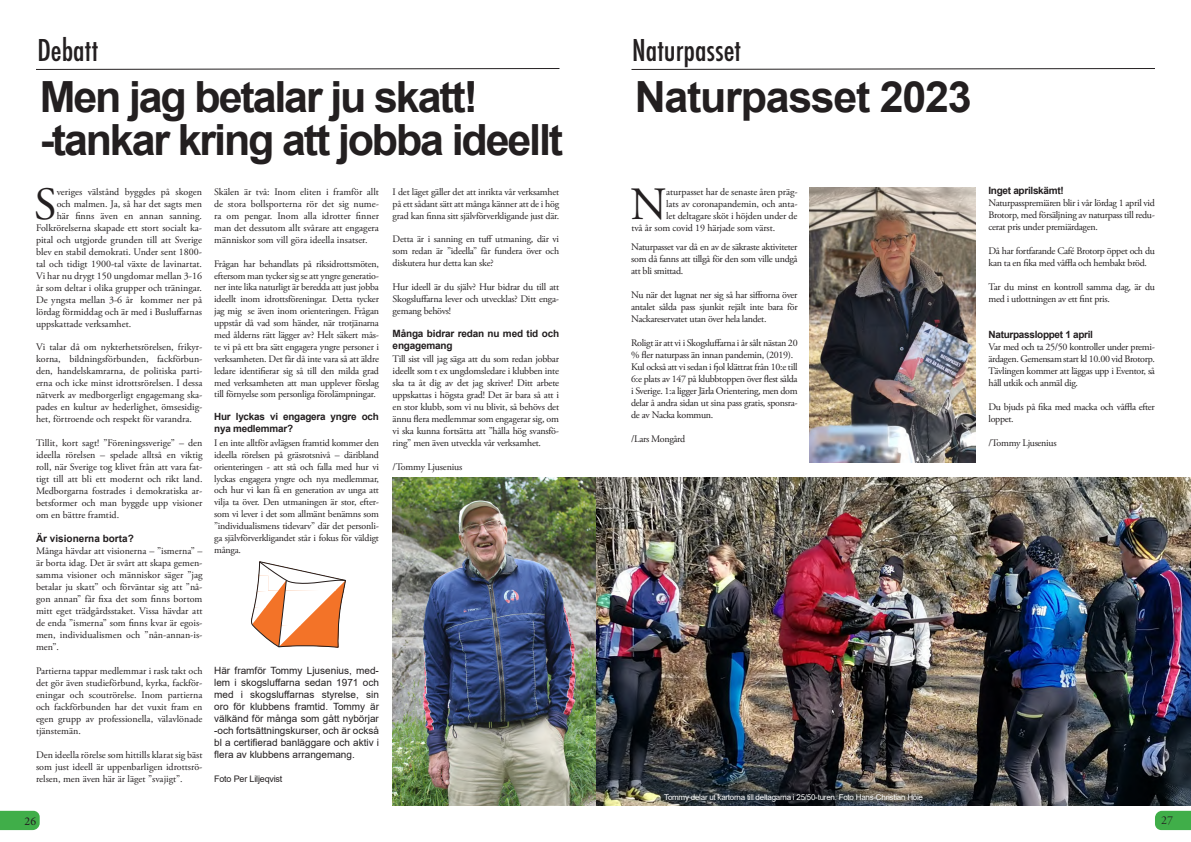
<style>
.page{position:relative;width:1191px;height:842px;background:#fff}
.page>*{position:absolute;margin:0;border:0;box-sizing:border-box;transform-origin:0 0}
.Bröd_med_Anfang{font:46.2px "Adobe Garamond Pro";color:#231f20}
.Rubrik_1{font:700 43px "Arial";letter-spacing:-.05em;color:#231f20}
.Rubrik_1-2{font:700 43px "Arial";letter-spacing:-.03em;color:#231f20}
.Överskrift{font:500 33px "Futura PT Cond";color:#231f20}
.t1{font:12px "Minion Pro";color:#231f20}
.t2{font:12px "Adobe Garamond Pro";color:#231f20}
.Bröd_med_Anfang-2{font:10px/12px "Adobe Garamond Pro";letter-spacing:-.01em;color:#231f20;text-align:justify}
.Bröd_med_Anfang-3{font:10px/12px "Adobe Garamond Pro";letter-spacing:-.03em;color:#231f20}
.t3{font:10px/12px "Arial";color:#231f20;text-align:justify}
.t4{font:700 10px/12px "Arial";letter-spacing:-.02em;color:#231f20}
.t5{font:700 10px "Arial";color:#231f20}
.t6{font:9.9px/11.9px "Adobe Garamond Pro";letter-spacing:-.02em;color:#231f20;text-align:justify}
.t7{font:700 9.9px/11.9px "Arial";letter-spacing:-.02em;color:#231f20}
.t8{font:9px "Arial";letter-spacing:-.02em;color:#231f20}
.Bildtext{font:8px "Arial";letter-spacing:-.03em;color:#fff}
</style>
<div class="page">
<svg style="left:0;top:811px;width:40px;height:19px"></svg>
<svg style="left:1155px;top:811px;width:36px;height:19px"></svg>
<img style="left:559px;top:477px;width:632px;height:329px">
<img style="left:809px;top:187px;width:166px;height:276px">
<svg style="left:36px;top:68px;width:524px;height:2px"></svg>
<img style="left:393px;top:477px;width:166px;height:329px">
<svg style="left:631px;top:68px;width:524px;height:2px"></svg>
<svg style="left:251px;top:561px;width:94px;height:87px"></svg>
<p class="Överskrift" style="left:37px;top:31px;width:62px">Debatt</p>
<p class="Rubrik_1" style="left:40px;top:67px;width:440px">Men jag betalar ju skatt!</p>
<p class="Rubrik_1" style="left:40px;top:110px;width:525px">-tankar kring att jobba ideellt</p>
<p class="Bröd_med_Anfang" style="left:34px;top:177px;width:24px">S</p>
<p class="Bröd_med_Anfang-2" style="left:57px;top:186px;width:147px">veriges välstånd byggdes på skogen</p>
<p class="Bröd_med_Anfang-2" style="left:57px;top:198px;width:147px">och malmen. Ja, så har det sagts men</p>
<p class="Bröd_med_Anfang-2" style="left:57px;top:210px;width:147px">här finns även en annan sanning.</p>
<p class="Bröd_med_Anfang-2" style="left:36px;top:222px;width:167px">Folkrörelserna skapade ett stort socialt ka-</p>
<p class="Bröd_med_Anfang-2" style="left:36px;top:234px;width:167px">pital och utgjorde grunden till att Sverige</p>
<p class="Bröd_med_Anfang-2" style="left:36px;top:246px;width:167px">blev en stabil demokrati. Under sent 1800-</p>
<p class="Bröd_med_Anfang-2" style="left:36px;top:258px;width:168px">tal och tidigt 1900-tal växte de lavinartat.</p>
<p class="Bröd_med_Anfang-2" style="left:36px;top:270px;width:168px">Vi har nu drygt 150 ungdomar mellan 3-16</p>
<p class="Bröd_med_Anfang-2" style="left:36px;top:282px;width:168px">år som deltar i olika grupper och träningar.</p>
<p class="Bröd_med_Anfang-2" style="left:36px;top:294px;width:167px">De yngsta mellan 3-6 år kommer ner på</p>
<p class="Bröd_med_Anfang-2" style="left:36px;top:306px;width:167px">lördag förmiddag och är med i Busluffarnas</p>
<p class="Bröd_med_Anfang-2" style="left:36px;top:318px;width:97px">uppskattade verksamhet.</p>
<p class="Bröd_med_Anfang-2" style="left:36px;top:341px;width:168px">Vi talar då om nykterhetsrörelsen, frikyr&shy;korna, bildningsförbunden, fackförbun&shy;den, handelskamrarna, de politiska parti&shy;erna och icke minst idrottsrörelsen. I dessa nätverk av medborgerligt engagemang ska&shy;pades en kultur av hederlighet, ömsesidig&shy;het, förtroende och respekt för varandra.</p>
<p class="Bröd_med_Anfang-2" style="left:36px;top:437px;width:168px">Tillit, kort sagt! ”Föreningssverige” – den ideella rörelsen – spelade alltså en viktig roll, när Sverige tog klivet från att vara fat&shy;tigt till att bli ett modernt och rikt land.<br>Medborgarna fostrades i demokratiska ar&shy;betsformer och man byggde upp visioner om en bättre framtid.</p>
<p class="t5" style="left:36px;top:531px;width:99px">Är visionerna borta?</p>
<p class="Bröd_med_Anfang-2" style="left:36px;top:545px;width:168px">Många hävdar att visionerna – ”ismerna” – är borta idag. Det är svårt att skapa gemen&shy;samma visioner och människor säger ”jag betalar ju skatt” och förväntar sig att ”nå&shy;gon annan” får fixa det som finns bortom mitt eget trädgårdsstaket. Vissa hävdar att de enda ”ismerna” som finns kvar är egois&shy;men, individualismen och ”nån-annan-is&shy;men”.</p>
<p class="Bröd_med_Anfang-2" style="left:36px;top:665px;width:168px">Partierna tappar medlemmar i rask takt och det gör även studieförbund, kyrka, fackför&shy;eningar och scoutrörelse. Inom partierna och fackförbunden har det vuxit fram en egen grupp av professionella, välavlönade tjänstemän.</p>
<p class="Bröd_med_Anfang-2" style="left:36px;top:749px;width:168px">Den ideella rörelse som hittills klarat sig bäst som just ideell är uppenbarligen idrottsrö&shy;relsen, men även här är läget ”svajigt”.</p>
<p class="Bröd_med_Anfang-2" style="left:214px;top:186px;width:166px">Skälen är två: Inom eliten i framför allt de stora bollsporterna rör det sig nume&shy;ra om pengar. Inom alla idrotter finner man det dessutom allt svårare att engagera människor som vill göra ideella insatser.</p>
<p class="t6" style="left:214px;top:258px;width:166px">Frågan har behandlats på riksidrottsmöten, eftersom man tycker sig se att yngre generatio&shy;ner inte lika naturligt är beredda att just jobba ideellt inom idrottsföreningar. Detta tycker jag mig se även inom orienteringen. Frågan uppstår då vad som händer, när trotjänarna med ålderns rätt lägger av? Helt säkert mås&shy;te vi på ett bra sätt engagera yngre personer i verksamheten. Det får då inte vara så att äldre ledare identifierar sig så till den milda grad med verksamheten att man upplever förslag till förnyelse som personliga förolämpningar.</p>
<p class="t7" style="left:214px;top:411px;width:166px">Hur lyckas vi engagera yngre och nya medlemmar?</p>
<p class="t6" style="left:214px;top:437px;width:166px">I en inte alltför avlägsen framtid kommer den ideella rörelsen på gräsrotsnivå – däribland orienteringen - att stå och falla med hur vi lyckas engagera yngre och nya medlemmar, och hur vi kan få en generation av unga att vilja ta över. Den utmaningen är stor, efter&shy;som vi lever i det som allmänt benämns som ”individualismens tidevarv” där det personli&shy;ga självförverkligandet står i fokus för väldigt många.</p>
<p class="t3" style="left:214px;top:665px;width:166px">Här framför Tommy Ljusenius, med&shy;lem i skogsluffarna sedan 1971 och med i skogsluffarnas styrelse, sin oro för klubbens framtid. Tommy är välkänd för många som gått nybörjar -och fortsättningskurser, och är också bl a certifierad banläggare och aktiv i flera av klubbens arrangemang.</p>
<p class="t8" style="left:214px;top:773px;width:70px">Foto Per Liljeqvist</p>
<p class="t6" style="left:393px;top:186px;width:168px">I det läget gäller det att inrikta vår verksamhet på ett sådant sätt att många känner att de i hög grad kan finna sitt självförverkligande just där.</p>
<p class="t6" style="left:393px;top:234px;width:168px">Detta är i sanning en tuff utmaning, där vi som redan är ”ideella” får fundera över och diskutera hur detta kan ske?</p>
<p class="Bröd_med_Anfang-2" style="left:393px;top:281px;width:168px">Hur ideell är du själv? Hur bidrar du till att Skogsluffarna lever och utvecklas? Ditt enga&shy;gemang behövs!</p>
<p class="t4" style="left:393px;top:328px;width:168px">Många bidrar redan nu med tid och engagemang</p>
<p class="Bröd_med_Anfang-2" style="left:393px;top:353px;width:168px">Till sist vill jag säga att du som redan jobbar ideellt som t ex ungdomsledare i klubben inte ska ta åt dig av det jag skriver! Ditt arbete uppskattas i högsta grad! Det är bara så att i en stor klubb, som vi nu blivit, så behövs det ännu flera medlemmar som engagerar sig, om vi ska kunna fortsätta att ”hålla hög svansfö&shy;ring” men även utveckla vår verksamhet.</p>
<p class="Bröd_med_Anfang-2" style="left:393px;top:461px;width:71px">/Tommy Ljusenius</p>
<p class="Överskrift" style="left:632px;top:31px;width:110px">Naturpasset</p>
<p class="Rubrik_1-2" style="left:635px;top:67px;width:338px">Naturpasset 2023</p>
<p class="Bröd_med_Anfang" style="left:630px;top:177px;width:38px">N</p>
<p class="Bröd_med_Anfang-2" style="left:666px;top:186px;width:133px">aturpasset har de senaste åren präg-</p>
<p class="Bröd_med_Anfang-2" style="left:666px;top:198px;width:133px">lats av coronapandemin, och anta-</p>
<p class="Bröd_med_Anfang-2" style="left:666px;top:210px;width:133px">let deltagare sköt i höjden under de</p>
<p class="Bröd_med_Anfang-2" style="left:631px;top:222px;width:145px">två år som covid 19 härjade som värst.</p>
<p class="Bröd_med_Anfang-2" style="left:631px;top:241px;width:168px">Naturpasset var då en av de säkraste aktiviteter som då fanns att tillgå för den som ville undgå att bli smittad.</p>
<p class="Bröd_med_Anfang-2" style="left:631px;top:289px;width:168px">Nu när det lugnat ner sig så har siffrorna över antalet sålda pass sjunkit rejält inte bara för Nackareservatet utan över hela landet.</p>
<p class="Bröd_med_Anfang-3" style="left:631px;top:337px;width:168px">Roligt är att vi i Skogsluffarna i år sålt nästan 20 % fler naturpass än innan pandemin, (2019).</p>
<p class="Bröd_med_Anfang-2" style="left:631px;top:361px;width:168px">Kul också att vi sedan i fjol klättrat från 10:e till 6:e plats av 147 på klubbtoppen över flest sålda i Sverige. 1:a ligger Järla Orientering, men dom delar å andra sidan ut sina pass gratis, sponsra&shy;de av Nacka kommun.</p>
<p class="Bröd_med_Anfang-3" style="left:631px;top:433px;width:56px">/Lars Mongård</p>
<p class="t4" style="left:988px;top:185px;width:77px">Inget aprilskämt!</p>
<p class="Bröd_med_Anfang-2" style="left:988px;top:197px;width:168px">Naturpasspremiären blir i vår lördag 1 april vid Brotorp, med försäljning av naturpass till redu&shy;cerat pris under premiärdagen.</p>
<p class="Bröd_med_Anfang-3" style="left:988px;top:245px;width:168px">Då har fortfarande Café Brotorp öppet och du kan ta en fika med våffla och hembakt bröd.</p>
<p class="Bröd_med_Anfang-3" style="left:988px;top:281px;width:168px">Tar du minst en kontroll samma dag, är du med i utlottningen av ett fint pris.</p>
<p class="t4" style="left:988px;top:329px;width:106px">Naturpassloppet 1 april</p>
<p class="Bröd_med_Anfang-2" style="left:988px;top:341px;width:168px">Var med och ta 25/50 kontroller under premi&shy;ärdagen. Gemensam start kl 10.00 vid Brotorp.<br>Tävlingen kommer att läggas upp i Eventor, så håll utkik och anmäl dig.</p>
<p class="Bröd_med_Anfang-3" style="left:988px;top:401px;width:168px">Du bjuds på fika med macka och våffla efter loppet.</p>
<p class="Bröd_med_Anfang-3" style="left:988px;top:437px;width:70px">/Tommy Ljusenius</p>
<p class="Bildtext" style="left:664px;top:792px;width:260px">Tommy delar ut kartorna till deltagarna i 25/50-turen. Foto Hans-Christian Höie</p>
<p class="t1" style="left:25px;top:813px;width:13px">26</p>
<p class="t2" style="left:1161px;top:813px;width:13px">27</p>
</div>
